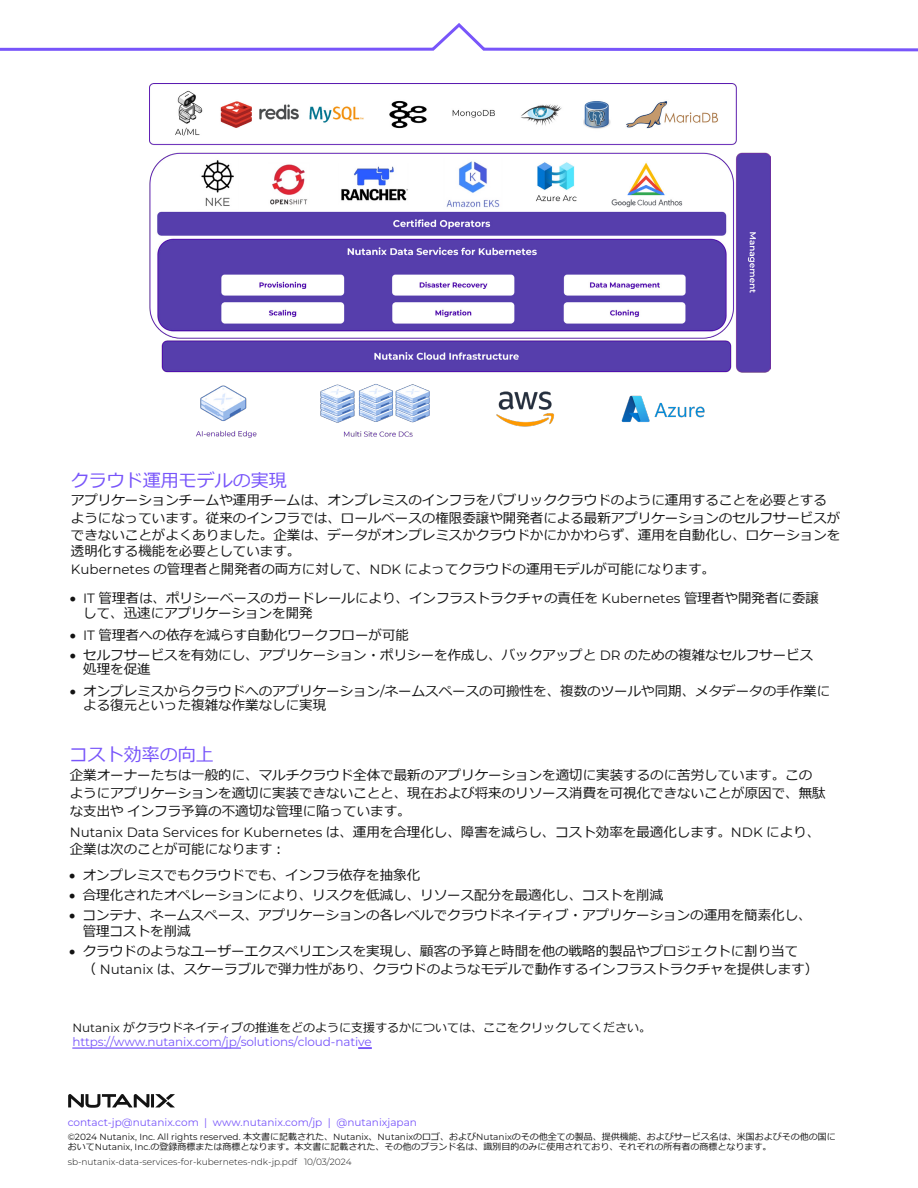
<style>
.page{position:relative;width:918px;height:1188px;background:#fff}
.page>*{position:absolute;margin:0;border:0;box-sizing:border-box;transform-origin:0 0}
.t1{font:18px "Meiryo";color:#7855fa}
.t2{font:13.5px/17px "Meiryo";color:#131313}
.t3{font:13.5px "Montserrat";color:#131313}
.t4{font:12px "Meiryo";color:#131313}
.t5{font:12px "Montserrat";letter-spacing:-.01em;color:#7855fa}
.t6{font:10.5px "Montserrat";color:#7855fa}
.t7{font:9px "Montserrat";color:#131313}
.t8{font:9px "Meiryo";color:#131313}
.t9{font:300 9px "Montserrat";color:#131313}
.s1{font-family:"Montserrat"}
.s2{font-family:"Meiryo"}
</style>
<div class="page">
<svg style="left:0;top:23px;width:918px;height:29px"></svg>
<img style="left:150px;top:84px;width:621px;height:354px">
<svg style="left:68px;top:1094px;width:107px;height:14px"></svg>
<svg style="left:358px;top:1048px;width:14px;height:1px"></svg>
<hr style="left:72px;top:1048px;width:169px;height:1px;background:#7855fa">
<h1 class="t1" style="left:71px;top:468px;width:217px">クラウド運用モデルの実現</h1>
<p class="t2" style="left:71px;top:492px;width:771px">アプリケーションチームや運用チームは、オンプレミスのインフラをパブリッククラウドのように運用することを必要とするようになっています。従来のインフラでは、ロールベースの権限委譲や開発者による最新アプリケーションのセルフサービスができないことがよくありました。企業は、データがオンプレミスかクラウドかにかかわらず、運用を自動化し、ロケーションを透明化する機能を必要としています。</p>
<p class="t2" style="left:71px;top:562px;width:646px"><span class="s1">Kubernetes</span> の管理者と開発者の両方に対して、<span class="s1">NDK</span> によってクラウドの運用モデルが可能になります。</p>
<p class="t2" style="left:83px;top:592px;width:737px;line-height:14.7px;text-indent:-14px">• <span class="s1">IT</span> 管理者は、ポリシーベースのガードレールにより、インフラストラクチャの責任を <span class="s1">Kubernetes</span> 管理者や開発者に委譲して、迅速にアプリケーションを開発</p>
<p class="t2" style="left:70px;top:627px;width:341px">• <span class="s1">IT</span> 管理者への依存を減らす自動化ワークフローが可能</p>
<p class="t2" style="left:83px;top:648px;width:731px;line-height:14.7px;text-indent:-14px">• セルフサービスを有効にし、アプリケーション・ポリシーを作成し、バックアップと <span class="s1">DR</span> のための複雑なセルフサービス処理を促進</p>
<p class="t2" style="left:83px;top:684px;width:749px;line-height:14.7px;text-indent:-14px">• オンプレミスからクラウドへのアプリケーション<span class="s1">/</span>ネームスペースの可搬性を、複数のツールや同期、メタデータの手作業による復元といった複雑な作業なしに実現</p>
<h1 class="t1" style="left:70px;top:742px;width:145px">コスト効率の向上</h1>
<p class="t2" style="left:70px;top:767px;width:758px;line-height:18.1px">企業オーナーたちは一般的に、マルチクラウド全体で最新のアプリケーションを適切に実装するのに苦労しています。このようにアプリケーションを適切に実装できないことと、現在および将来のリソース消費を可視化できないことが原因で、無駄な支出やインフラ予算の不適切な管理に陥っています。</p>
<p class="t3" style="left:70px;top:823px;width:752px">Nutanix Data Services for Kubernetes <span class="s2">は、運用を合理化し、障害を減らし、コスト効率を最適化します。</span>NDK <span class="s2">により、</span></p>
<p class="t2" style="left:70px;top:841px;width:213px">企業は次のことが可能になります :</p>
<p class="t2" style="left:69px;top:867px;width:352px">• オンプレミスでもクラウドでも、インフラ依存を抽象化</p>
<p class="t2" style="left:69px;top:887px;width:595px">• 合理化されたオペレーションにより、リスクを低減し、リソース配分を最適化し、コストを削減</p>
<p class="t2" style="left:83px;top:908px;width:730px;line-height:16.2px;text-indent:-14px">• コンテナ、ネームスペース、アプリケーションの各レベルでクラウドネイティブ・アプリケーションの運用を簡素化し、管理コストを削減</p>
<p class="t2" style="left:83px;top:943px;width:737px;line-height:17.7px;text-indent:-14px">• クラウドのようなユーザーエクスペリエンスを実現し、顧客の予算と時間を他の戦略的製品やプロジェクトに割り当て<br>（ <span class="s1">Nutanix</span> は、スケーラブルで弾力性があり、クラウドのようなモデルで動作するインフラストラクチャを提供します）</p>
<p class="t4" style="left:72px;top:1019px;width:580px"><span class="s1">Nutanix</span> がクラウドネイティブの推進をどのように支援するかについては、ここをクリックしてください。</p>
<p class="t5" style="left:72px;top:1033px;width:301px">https://www.nutanix.com/jp/solutions/cloud-native</p>
<p class="t6" style="left:68px;top:1115px;width:351px">contact-jp@nutanix.com | www.nutanix.com/jp | @nutanixjapan</p>
<p class="t7" style="left:68px;top:1130px;width:770px">©2024 Nutanix, Inc. All rights reserved. <span class="s2">本文書に記載された、</span>Nutanix<span class="s2">、</span>Nutanix<span class="s2">のロゴ、および</span>Nutanix<span class="s2">のその他全ての製品、提供機能、およびサービス名は、米国およびその他の国に</span></p>
<p class="t8" style="left:68px;top:1141px;width:705px">おいて<span class="s1">Nutanix, Inc.</span>の登録商標または商標となります。本文書に記載された、その他のブランド名は、識別目的のみに使用されており、それぞれの所有者の商標となります。</p>
<p class="t9" style="left:68px;top:1156px;width:286px">sb-nutanix-data-services-for-kubernetes-ndk-jp.pdf 10/03/2024</p>
</div>
